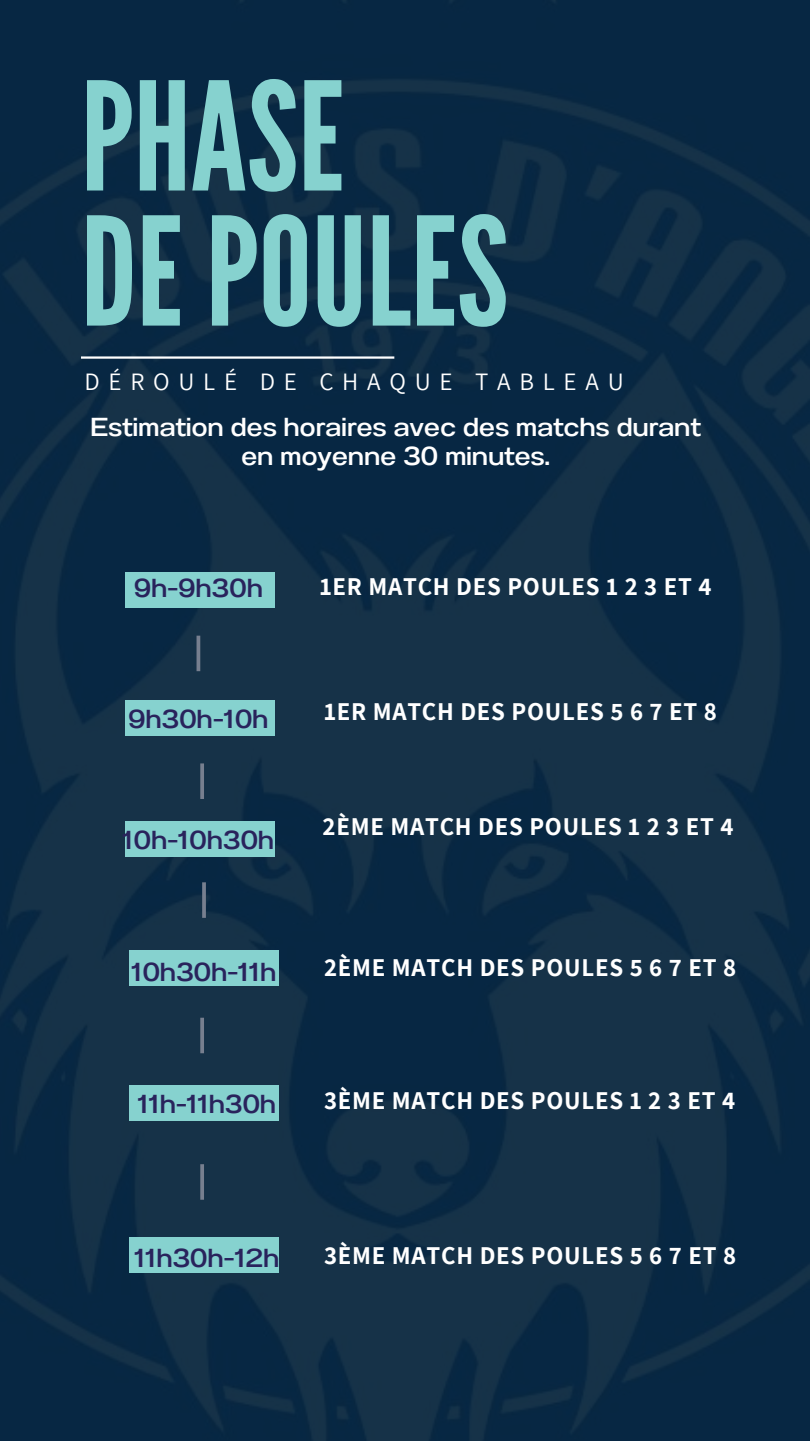
<style>
.page{position:relative;width:810px;height:1441px;background:#fff}
.page>*{position:absolute;margin:0;border:0;box-sizing:border-box;transform-origin:0 0}
.t1{font:150px/135px "League Gothic";color:#86d2cf}
.t2{font:26px/29.2px "Anantason Medium Wd 125";letter-spacing:-.01em;color:#fff;text-align:center}
.t3{font:26px "Anantason Medium Wd 125";letter-spacing:-.01em;color:#29235c}
.t4{font:700 25px "Assistant";letter-spacing:.03em;color:#fff}
.t5{font:25px "Assistant";letter-spacing:.35em;color:#fff}
</style>
<div class="page">
<img style="left:0;top:0;width:810px;height:1440px">
<div style="left:125px;top:572px;width:150px;height:36px;background:#86d2cf"></div>
<div style="left:125px;top:700px;width:150px;height:35px;background:#86d2cf"></div>
<div style="left:125px;top:820px;width:150px;height:36px;background:#86d2cf"></div>
<div style="left:129px;top:949px;width:150px;height:36px;background:#86d2cf"></div>
<div style="left:129px;top:1236px;width:150px;height:36px;background:#86d2cf"></div>
<div style="left:129px;top:1085px;width:150px;height:35px;background:#86d2cf"></div>
<hr style="left:197px;top:635px;width:3px;height:36px;background:#777f8f">
<svg style="left:200px;top:763px;width:4px;height:35px"></svg>
<hr style="left:202px;top:882px;width:4px;height:35px;background:#6e7888">
<svg style="left:200px;top:1017px;width:4px;height:36px"></svg>
<svg style="left:200px;top:1163px;width:4px;height:36px"></svg>
<hr style="left:81px;top:356px;width:313px;height:2px;background:#fff">
<h1 class="t1" style="left:81px;top:73px;width:429px">PHASE<br>DEPOULES</h1>
<p class="t5" style="left:84px;top:364px;width:541px">DÉROULÉ DE CHAQUE TABLEAU</p>
<p class="t2" style="left:91px;top:412px;width:612px">Estimation des horaires avec des matchs durant en moyenne 30 minutes.</p>
<p class="t3" style="left:134px;top:573px;width:131px">9h-9h30h</p>
<p class="t4" style="left:320px;top:569px;width:393px">1ER MATCH DES POULES 1 2 3 ET 4</p>
<p class="t3" style="left:128px;top:703px;width:142px">9h30h-10h</p>
<p class="t3" style="left:123px;top:824px;width:153px">10h-10h30h</p>
<p class="t3" style="left:131px;top:956px;width:147px">10h30h-11h</p>
<p class="t3" style="left:138px;top:1088px;width:140px">11h-11h30h</p>
<p class="t4" style="left:324px;top:694px;width:394px">1ER MATCH DES POULES 5 6 7 ET 8</p>
<p class="t4" style="left:323px;top:809px;width:413px">2ÈME MATCH DES POULES 1 2 3 ET 4</p>
<p class="t4" style="left:324px;top:950px;width:414px">2ÈME MATCH DES POULES 5 6 7 ET 8</p>
<p class="t4" style="left:324px;top:1083px;width:413px">3ÈME MATCH DES POULES 1 2 3 ET 4</p>
<p class="t3" style="left:134px;top:1242px;width:147px">11h30h-12h</p>
<p class="t4" style="left:324px;top:1237px;width:414px">3ÈME MATCH DES POULES 5 6 7 ET 8</p>
</div>
